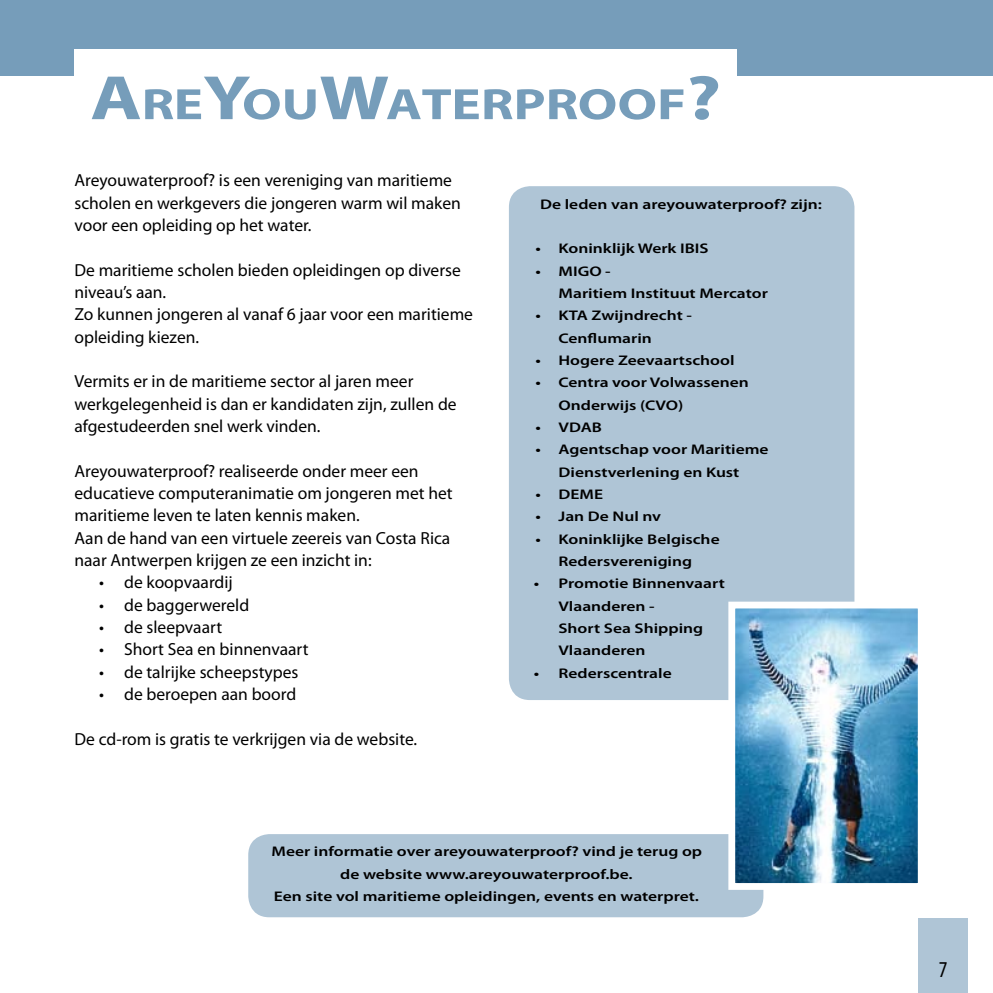
<style>
.page{position:relative;width:993px;height:993px;background:#fff}
.page>*{position:absolute;margin:0;border:0;box-sizing:border-box;transform-origin:0 0}
.t1{font:700 44.1px "Myriad Pro";color:#769dba;scale:1.25 1}
.t2{font:condensed 22.75px "Myriad Pro";color:#000}
.t3{font:17.5px/22.4px "Myriad Pro";color:#000}
.t4{font:600 14px/22.4px "Myriad Pro";color:#000;scale:1.25 1}
.s1{font-size:63px}
</style>
<div class="page">
<div style="left:0;top:0;width:992px;height:76px;background:#769dba"></div>
<div style="left:918px;top:918px;width:49px;height:74px;background:#afc5d6"></div>
<div style="left:508px;top:186px;width:346px;height:513px;background:#afc5d6;border-radius:21px"></div>
<div style="left:248px;top:833px;width:515px;height:83px;background:#afc5d6;border-radius:21px"></div>
<img style="left:736px;top:609px;width:180px;height:272px">
<div style="left:728px;top:601px;width:196px;height:288px;border:7px solid #fff"></div>
<div style="left:74px;top:50px;width:662px;height:99px;background:#fff"></div>
<h1 class="t1" style="left:90px;top:75px;width:506px"><span class="s1">A</span>RE<span class="s1">Y</span>OU<span class="s1">W</span>ATERPROOF<span class="s1">?</span></h1>
<p class="t3" style="left:74px;top:169px;width:388px">Areyouwaterproof? is een vereniging van maritieme scholen en werkgevers die jongeren warm wil maken voor een opleiding op het water.</p>
<p class="t3" style="left:74px;top:258px;width:400px">De maritieme scholen bieden opleidingen op diverse niveau’s aan.<br>Zo kunnen jongeren al vanaf 6 jaar voor een maritieme opleiding kiezen.</p>
<p class="t3" style="left:74px;top:370px;width:383px">Vermits er in de maritieme sector al jaren meer werkgelegenheid is dan er kandidaten zijn, zullen de afgestudeerden snel werk vinden.</p>
<p class="t3" style="left:74px;top:459px;width:379px">Areyouwaterproof? realiseerde onder meer een educatieve computeranimatie om jongeren met het maritieme leven te laten kennis maken.<br>Aan de hand van een virtuele zeereis van Costa Rica naar Antwerpen krijgen ze een inzicht in:</p>
<p class="t3" style="left:99px;top:571px;width:135px">• de koopvaardij</p>
<p class="t3" style="left:99px;top:593px;width:151px">• de baggerwereld</p>
<p class="t3" style="left:99px;top:615px;width:124px">• de sleepvaart</p>
<p class="t3" style="left:99px;top:638px;width:211px">• Short Sea en binnenvaart</p>
<p class="t3" style="left:99px;top:660px;width:201px">• de talrijke scheepstypes</p>
<p class="t3" style="left:99px;top:682px;width:198px">• de beroepen aan boord</p>
<p class="t3" style="left:74px;top:727px;width:344px">De cd-rom is gratis te verkrijgen via de website.</p>
<p class="t4" style="left:540px;top:192px;width:227px">De leden van areyouwaterproof? zijn:</p>
<p class="t4" style="left:535px;top:237px;width:140px">• Koninklijk Werk IBIS</p>
<p class="t4" style="left:558px;top:259px;width:169px;text-indent:-23px">• MIGO -<br>Maritiem Instituut Mercator</p>
<p class="t4" style="left:558px;top:304px;width:108px;text-indent:-23px">• KTA Zwijndrecht -<br>Cenflumarin</p>
<p class="t4" style="left:535px;top:348px;width:161px">• Hogere Zeevaartschool</p>
<p class="t4" style="left:558px;top:371px;width:154px;text-indent:-23px">• Centra voor Volwassenen<br>Onderwijs (CVO)</p>
<p class="t4" style="left:535px;top:415px;width:55px">• VDAB</p>
<p class="t4" style="left:535px;top:438px;width:188px;text-align:center">• Agentschap voor Maritieme<br>Dienstverlening en Kust</p>
<p class="t4" style="left:535px;top:482px;width:55px">• DEME</p>
<p class="t4" style="left:535px;top:505px;width:102px">• Jan De Nul nv</p>
<p class="t4" style="left:535px;top:527px;width:149px;text-align:center">• Koninklijke Belgische<br>Redersvereniging</p>
<p class="t4" style="left:558px;top:571px;width:134px;text-indent:-25px">• Promotie Binnenvaart<br>Vlaanderen -<br>Short Sea Shipping<br>Vlaanderen</p>
<p class="t4" style="left:533px;top:661px;width:112px">• Rederscentrale</p>
<p class="t4" style="left:271px;top:839px;width:346px;text-align:center">Meer informatie over areyouwaterproof? vind je terug op de website www.areyouwaterproof.be.<br>Een site vol maritieme opleidingen, events en waterpret.</p>
<h2 class="t2" style="left:938px;top:955px;width:10px">7</h2>
</div>
